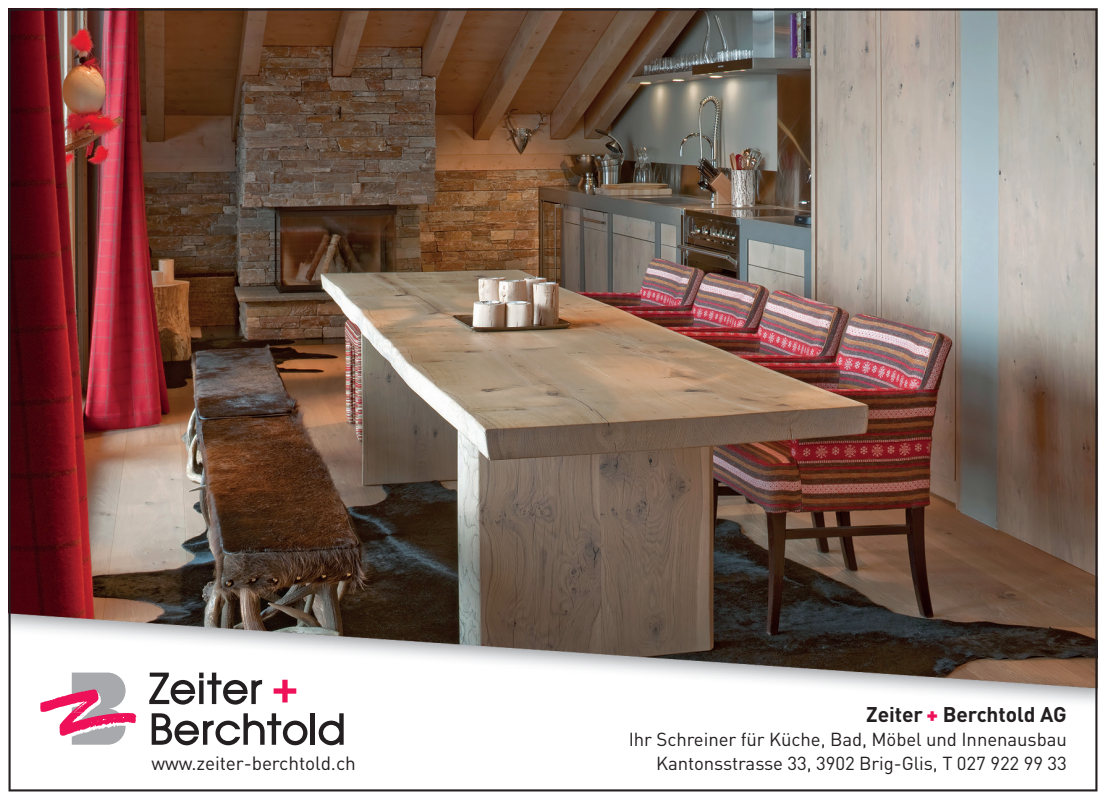
<style>
.page{position:relative;width:1106px;height:800px;background:#fff}
.page>*{position:absolute;margin:0;border:0;box-sizing:border-box;transform-origin:0 0}
.t1{font:700 21px "DIN";letter-spacing:-.005em;color:#231f20}
.t2{font:18.9px "DIN";letter-spacing:-.005em;color:#231f20}
.t3{font:18.6px/24px "DIN";letter-spacing:-.005em;color:#231f20;text-align:right}
.s1{font-weight:900;color:#ee1059}
</style>
<div class="page">
<img style="left:9px;top:9px;width:1088px;height:782px">
<p class="t2" style="left:151px;top:751px;width:206px">www.zeiter-berchtold.ch</p>
<p class="t1" style="left:866px;top:700px;width:202px">Zeiter <span class="s1">+</span> Berchtold AG</p>
<p class="t3" style="left:629px;top:727px;width:439px">Ihr Schreiner für Küche, Bad, Möbel und Innenausbau<br>Kantonsstrasse 33, 3902 Brig-Glis, T 027 922 99 33</p>
</div>
